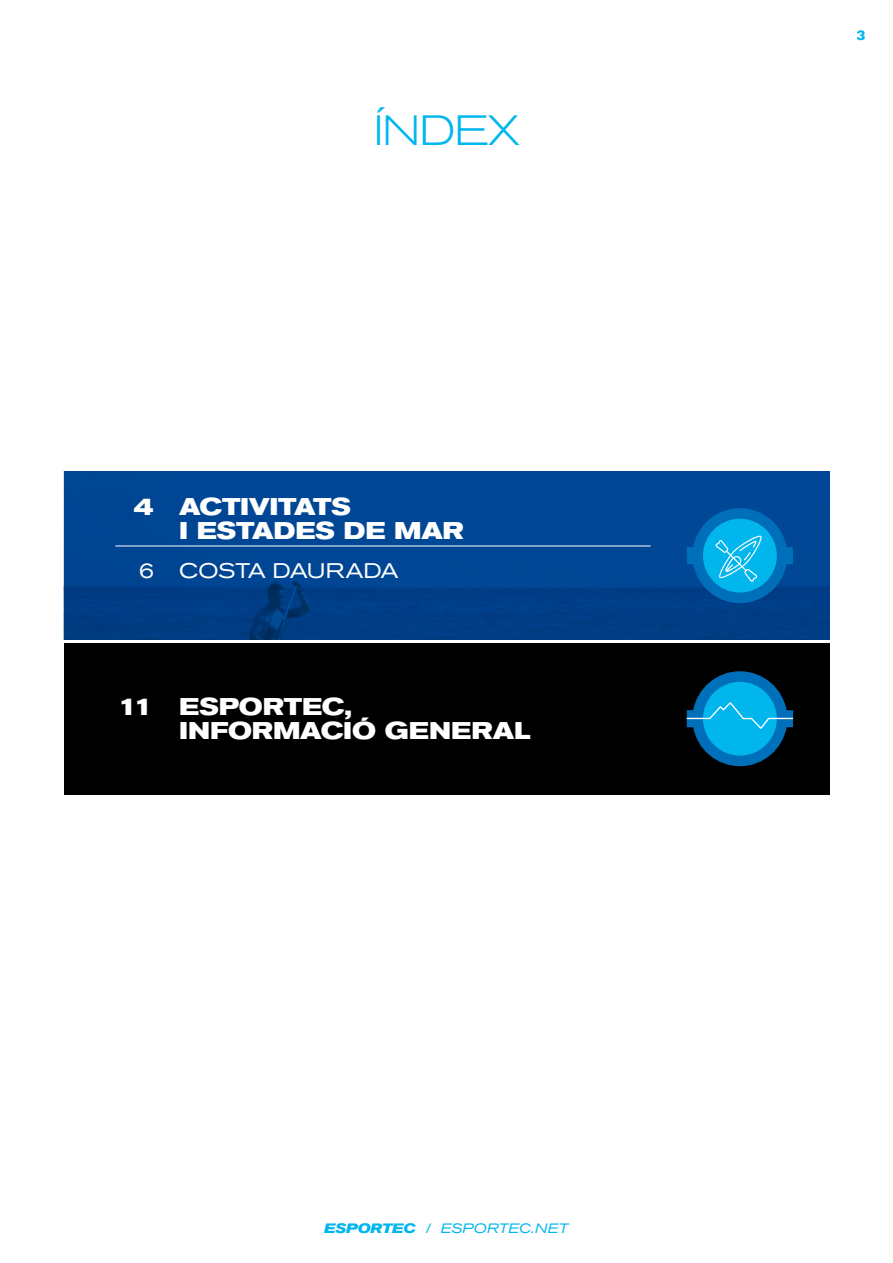
<style>
.page{position:relative;width:893px;height:1263px;background:#fff}
.page>*{position:absolute;margin:0;border:0;box-sizing:border-box;transform-origin:0 0}
.t1{font:300 expanded 42px "Akzidenz Grotesk BQ";letter-spacing:-.02em;color:#00b6ed}
.t2{font:700 expanded 24px/24px "Akzidenz Grotesk BQ";letter-spacing:-.005em;color:#fff}
.t3{font:expanded 21px "Akzidenz Grotesk BQ";letter-spacing:-.005em;color:#fff}
.t4{font:italic expanded 13.5px "Akzidenz Grotesk BQ";letter-spacing:.015em;color:#00b6ed}
.t5{font:900 13.5px "Archivo";color:#00b6ed}
.s1{font-weight:700}
.s2{font-style:normal}
</style>
<div class="page">
<div style="left:64px;top:471px;width:766px;height:169px;background:linear-gradient(to bottom,#024b9c,#013d85)"></div>
<div style="left:64px;top:643px;width:766px;height:151px;background:#000"></div>
<hr style="left:115px;top:546px;width:536px;height:1px;background:#fff">
<svg style="left:687px;top:508px;width:106px;height:95px;background:#0983c4"></svg>
<svg style="left:687px;top:671px;width:106px;height:95px"></svg>
<h1 class="t1" style="left:374px;top:106px;width:147px">ÍNDEX</h1>
<p class="t2" style="left:179px;top:495px;width:286px;text-indent:-46px">4 ACTIVITATS<br>I ESTADES DE MAR</p>
<p class="t3" style="left:139px;top:558px;width:261px">6 COSTA DAURADA</p>
<p class="t2" style="left:179px;top:695px;width:353px;text-indent:-61px">11 ESPORTEC,<br>INFORMACIÓ GENERAL</p>
<p class="t4" style="left:324px;top:1220px;width:246px"><span class="s1">ESPORTEC</span> <span class="s2">/</span> ESPORTEC.NET</p>
<p class="t5" style="left:857px;top:27px;width:11px">3</p>
</div>
